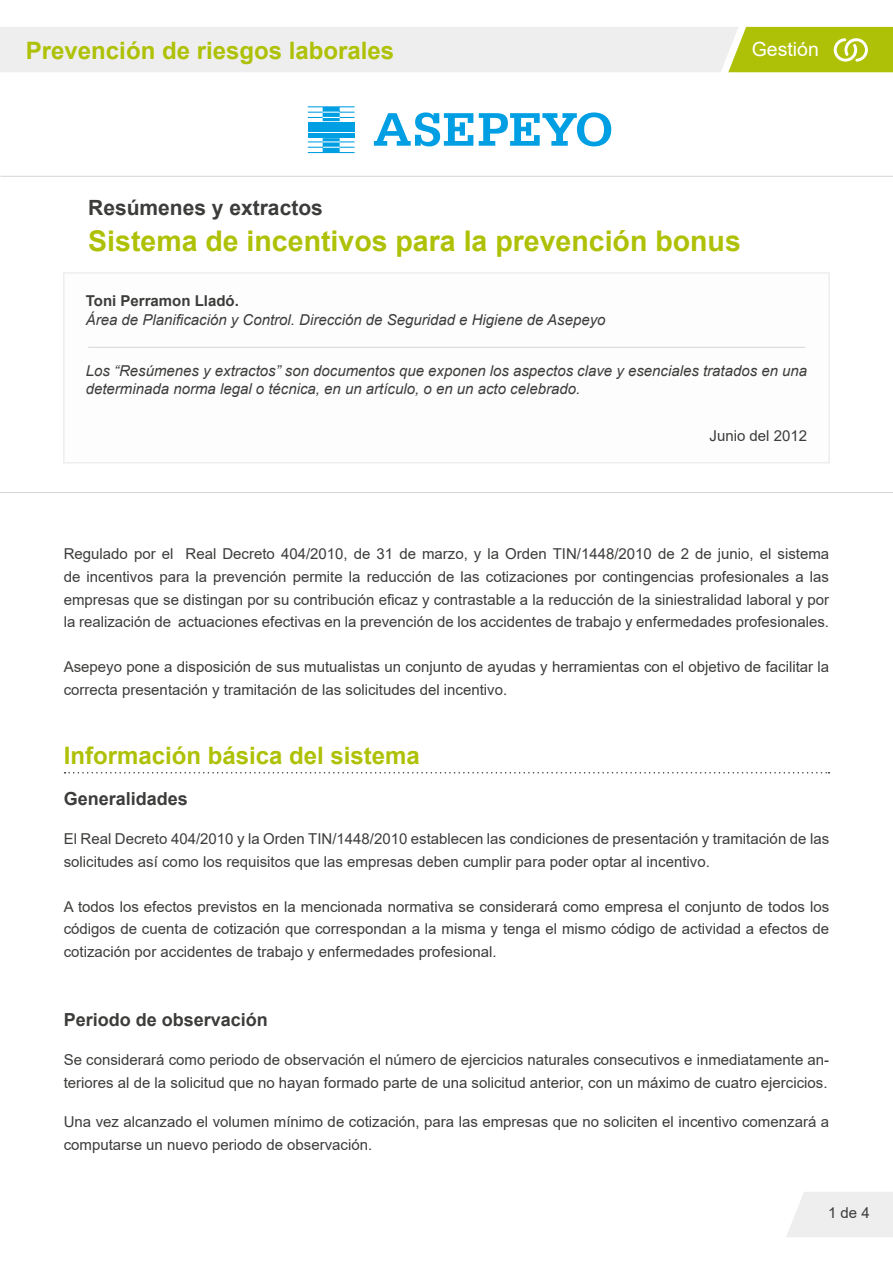
<style>
.page{position:relative;width:893px;height:1263px;background:#fff}
.page>*{position:absolute;margin:0;border:0;box-sizing:border-box;transform-origin:0 0}
.t1{font:700 28.5px "Arial";color:#aec106}
.t2{font:700 24px "Arial";color:#aec106}
.t3{font:700 21px "Arial";color:#3c3c3b}
.t4{font:19.5px "Arial";color:#fff}
.t5{font:700 18px "Arial";color:#3c3c3b}
.t6{font:15px/22.5px "Arial";color:#3c3c3b}
.t7{font:italic 15px/18px "Arial";color:#3c3c3b}
.t8{font:700 15px "Arial";color:#3c3c3b}
</style>
<div class="page">
<hr style="left:0;top:176px;width:893px;height:1px;background:#d5d5d5">
<hr style="left:0;top:492px;width:893px;height:1px;background:#d5d5d5">
<svg style="left:0;top:27px;width:893px;height:45px;background:#e3e6c7"></svg>
<hr style="left:308px;top:128px;width:47px;height:4px;background:#009fe3">
<svg style="left:308px;top:138px;width:47px;height:15px"></svg>
<svg style="left:308px;top:106px;width:47px;height:15px"></svg>
<hr style="left:308px;top:133px;width:47px;height:4px;background:#009fe3">
<hr style="left:308px;top:122px;width:47px;height:4px;background:#009fe3">
<svg style="left:374px;top:112px;width:99px;height:34px"></svg>
<svg style="left:479px;top:112px;width:132px;height:34px"></svg>
<svg style="left:786px;top:1192px;width:107px;height:45px;background:#efefef"></svg>
<div style="left:63px;top:272px;width:767px;height:191px;border:2px solid #eee"></div>
<hr style="left:88px;top:347px;width:717px;height:1px;background:#d5d5d5">
<svg style="left:65px;top:772px;width:764px;height:1px"></svg>
<h2 class="t2" style="left:26px;top:33px;width:370px">Prevención de riesgos laborales</h2>
<h3 class="t4" style="left:752px;top:36px;width:69px">Gestión</h3>
<h3 class="t3" style="left:88px;top:193px;width:236px">Resúmenes y extractos</h3>
<h1 class="t1" style="left:88px;top:221px;width:654px">Sistema de incentivos para la prevención bonus</h1>
<p class="t8" style="left:86px;top:290px;width:155px">Toni Perramon Lladó.</p>
<p class="t7" style="left:86px;top:311px;width:521px">Área de Planificación y Control. Dirección de Seguridad e Higiene de Asepeyo</p>
<p class="t7" style="left:86px;top:362px;width:723px">Los “Resúmenes y extractos” son documentos que exponen los aspectos clave y esenciales tratados en una determinada norma legal o técnica, en un artículo, o en un acto celebrado.</p>
<p class="t6" style="left:710px;top:424px;width:99px">Junio del 2012</p>
<p class="t6" style="left:64px;top:543px;width:767px;text-align:justify">Regulado por el Real Decreto 404/2010, de 31 de marzo, y la Orden TIN/1448/2010 de 2 de junio, el sistema de incentivos para la prevención permite la reducción de las cotizaciones por contingencias profesionales a las empresas que se distingan por su contribución eficaz y contrastable a la reducción de la siniestralidad laboral y por la realización de actuaciones efectivas en la prevención de los accidentes de trabajo y enfermedades profesionales.</p>
<p class="t6" style="left:64px;top:655px;width:767px">Asepeyo pone a disposición de sus mutualistas un conjunto de ayudas y herramientas con el objetivo de facilitar la correcta presentación y tramitación de las solicitudes del incentivo.</p>
<h2 class="t2" style="left:64px;top:738px;width:358px">Información básica del sistema</h2>
<p class="t5" style="left:64px;top:785px;width:126px">Generalidades</p>
<p class="t6" style="left:64px;top:827px;width:767px">El Real Decreto 404/2010 y la Orden TIN/1448/2010 establecen las condiciones de presentación y tramitación de las solicitudes así como los requisitos que las empresas deben cumplir para poder optar al incentivo.</p>
<p class="t6" style="left:64px;top:895px;width:767px;text-align:justify">A todos los efectos previstos en la mencionada normativa se considerará como empresa el conjunto de todos los códigos de cuenta de cotización que correspondan a la misma y tenga el mismo código de actividad a efectos de cotización por accidentes de trabajo y enfermedades profesional.</p>
<p class="t5" style="left:64px;top:1006px;width:206px">Periodo de observación</p>
<p class="t6" style="left:64px;top:1048px;width:767px">Se considerará como periodo de observación el número de ejercicios naturales consecutivos e inmediatamente an&shy;teriores al de la solicitud que no hayan formado parte de una solicitud anterior, con un máximo de cuatro ejercicios.</p>
<p class="t6" style="left:64px;top:1110px;width:767px">Una vez alcanzado el volumen mínimo de cotización, para las empresas que no soliciten el incentivo comenzará a computarse un nuevo periodo de observación.</p>
<p class="t6" style="left:828px;top:1202px;width:43px">1 de 4</p>
</div>
